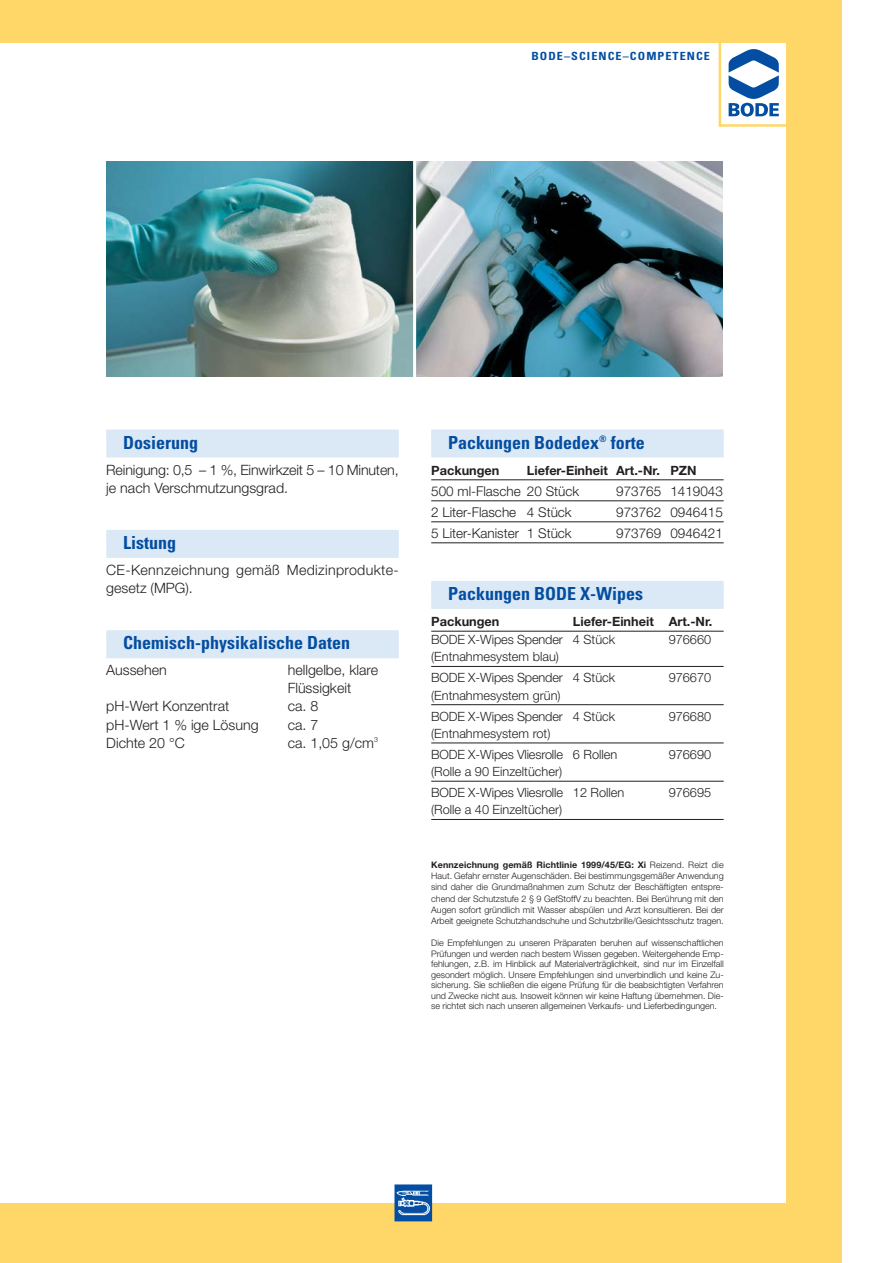
<style>
.page{position:relative;width:893px;height:1263px;background:#fff}
.page>*{position:absolute;margin:0;border:0;box-sizing:border-box;transform-origin:0 0}
.t1{font:700 condensed 18px "Univers";color:#034ea2}
.t2{font:300 14.25px/18px "Helvetica Neue";color:#231f20}
.t3{font:300 14.25px/18px "Helvetica Neue";letter-spacing:.02em;color:#231f20}
.t4{font:300 13.5px "Helvetica Neue";color:#231f20}
.t5{font:300 12.75px/21px "Helvetica Neue";color:#231f20}
.t6{font:700 12.75px "Helvetica Neue";color:#231f20}
.t7{font:700 condensed 11.25px "Univers";letter-spacing:.09em;color:#034ea2;scale:1.08 1}
.t8{font:300 9px/10.5px "Helvetica Neue";letter-spacing:-.005em;color:#231f20;text-align:justify}
.s1{font-weight:700}
</style>
<div class="page">
<div style="left:0;top:1203px;width:842px;height:60px;background:#ffd768"></div>
<svg style="left:729px;top:49px;width:50px;height:68px"></svg>
<div style="left:719px;top:40px;width:70px;height:87px;border:2px solid #ffd768"></div>
<img style="left:394px;top:1184px;width:39px;height:38px">
<img style="left:416px;top:162px;width:307px;height:215px">
<img style="left:106px;top:162px;width:307px;height:215px">
<div style="left:0;top:0;width:842px;height:43px;background:#ffd768"></div>
<div style="left:787px;top:0;width:55px;height:1263px;background:#ffd768"></div>
<div style="left:106px;top:429px;width:293px;height:8px;background:#dbe8f6"></div>
<div style="left:106px;top:433px;width:293px;height:24px;background:#dbe8f6"></div>
<div style="left:106px;top:530px;width:293px;height:7px;background:#dbe8f6"></div>
<div style="left:106px;top:534px;width:293px;height:24px;background:#dbe8f6"></div>
<div style="left:106px;top:630px;width:293px;height:8px;background:#dbe8f6"></div>
<div style="left:106px;top:634px;width:293px;height:24px;background:#dbe8f6"></div>
<div style="left:431px;top:429px;width:293px;height:8px;background:#dbe8f6"></div>
<div style="left:431px;top:433px;width:293px;height:24px;background:#dbe8f6"></div>
<hr style="left:431px;top:479px;width:293px;height:1px;background:#231f20">
<hr style="left:431px;top:500px;width:293px;height:1px;background:#231f20">
<hr style="left:431px;top:521px;width:293px;height:1px;background:#231f20">
<hr style="left:431px;top:542px;width:293px;height:1px;background:#231f20">
<div style="left:431px;top:581px;width:293px;height:7px;background:#dbe8f6"></div>
<div style="left:431px;top:585px;width:293px;height:24px;background:#dbe8f6"></div>
<hr style="left:431px;top:631px;width:293px;height:1px;background:#231f20">
<hr style="left:431px;top:666px;width:293px;height:1px;background:#231f20">
<hr style="left:431px;top:704px;width:293px;height:1px;background:#231f20">
<hr style="left:431px;top:742px;width:293px;height:1px;background:#231f20">
<hr style="left:431px;top:781px;width:293px;height:1px;background:#231f20">
<hr style="left:431px;top:819px;width:293px;height:1px;background:#231f20">
<p class="t7" style="left:531px;top:52px;width:167px">BODE–SCIENCE–COMPETENCE</p>
<h1 class="t1" style="left:123px;top:435px;width:76px">Dosierung</h1>
<h2 class="t2" style="left:106px;top:462px;width:294px">Reinigung: 0,5 – 1 %, Einwirkzeit 5 – 10 Minu ten, je nach Verschmutzungsgrad.</h2>
<h1 class="t1" style="left:123px;top:536px;width:54px">Listung</h1>
<h2 class="t3" style="left:106px;top:562px;width:294px">CE-Kennzeichnung gemäß Medizinprodukte - gesetz (MPG).</h2>
<h1 class="t1" style="left:123px;top:636px;width:228px">Chemisch-physikalische Daten</h1>
<h2 class="t2" style="left:106px;top:663px;width:62px">Aussehen</h2>
<h2 class="t2" style="left:288px;top:663px;width:92px">hellgelbe, klare<br>Flüssigkeit</h2>
<h2 class="t2" style="left:106px;top:699px;width:124px">pH-Wert Konzentrat</h2>
<h2 class="t2" style="left:288px;top:699px;width:32px">ca. 8</h2>
<h2 class="t2" style="left:106px;top:717px;width:154px">pH-Wert 1 % ige Lösung</h2>
<h2 class="t2" style="left:288px;top:717px;width:32px">ca. 7</h2>
<h2 class="t2" style="left:106px;top:735px;width:80px">Dichte 20 °C</h2>
<h2 class="t2" style="left:288px;top:735px;width:92px">ca. 1,05 g/cm<sup>3</sup></h2>
<h1 class="t1" style="left:448px;top:435px;width:198px">Packungen Bodedex<sup>®</sup> forte</h1>
<h3 class="t6" style="left:431px;top:466px;width:70px">Packungen</h3>
<h3 class="t6" style="left:527px;top:466px;width:171px">Liefer-Einheit Art.-Nr. PZN</h3>
<h3 class="t4" style="left:431px;top:486px;width:149px">500 ml-Flasche 20 Stück</h3>
<h3 class="t4" style="left:616px;top:486px;width:108px">973765 1419043</h3>
<h3 class="t4" style="left:431px;top:507px;width:142px">2 Liter-Flasche 4 Stück</h3>
<h3 class="t4" style="left:616px;top:507px;width:108px">973762 0946415</h3>
<h3 class="t4" style="left:431px;top:528px;width:142px">5 Liter-Kanister 1 Stück</h3>
<h3 class="t4" style="left:616px;top:528px;width:108px">973769 0946421</h3>
<h1 class="t1" style="left:448px;top:587px;width:196px">Packungen BODE X-Wipes</h1>
<h3 class="t6" style="left:431px;top:617px;width:70px">Packungen</h3>
<h3 class="t6" style="left:573px;top:617px;width:141px">Liefer-Einheit Art.-Nr.</h3>
<h3 class="t5" style="left:431px;top:630px;width:185px">BODE X-Wipes Spender 4 Stück</h3>
<h3 class="t5" style="left:669px;top:630px;width:44px">976660</h3>
<h3 class="t5" style="left:431px;top:647px;width:185px">(Entnahmesystem blau)<br>BODE X-Wipes Spender 4 Stück</h3>
<h3 class="t5" style="left:669px;top:668px;width:44px">976670</h3>
<h3 class="t5" style="left:431px;top:686px;width:185px">(Entnahmesystem grün)<br>BODE X-Wipes Spender 4 Stück</h3>
<h3 class="t5" style="left:431px;top:724px;width:188px">(Entnahmesystem rot)<br>BODE X-Wipes Vliesrolle 6 Rollen</h3>
<h3 class="t5" style="left:431px;top:762px;width:195px">(Rolle a 90 Einzeltücher)<br>BODE X-Wipes Vliesrolle 12 Rollen</h3>
<h3 class="t5" style="left:431px;top:800px;width:132px">(Rolle a 40 Einzeltücher)</h3>
<h3 class="t5" style="left:669px;top:707px;width:44px">976680</h3>
<h3 class="t5" style="left:669px;top:745px;width:44px">976690</h3>
<h3 class="t5" style="left:669px;top:783px;width:44px">976695</h3>
<p class="t8" style="left:431px;top:860px;width:294px;line-height:11.4px"><span class="s1">Kennzeichnung gemäß Richtlinie 1999/45/EG: Xi</span> Reizend. Reizt die Haut. Gefahr ernster Augenschäden. Bei bestimmungsgemäßer Anwendung sind daher die Grundmaßnahmen zum Schutz der Beschäftigten entspre&shy;chend der Schutzstufe 2 § 9 GefStoffV zu beachten. Bei Berührung mit den Augen sofort gründlich mit Wasser abspülen und Arzt konsultieren. Bei der Arbeit geeignete Schutzhandschuhe und Schutzbrille/Gesichtsschutz tragen.</p>
<p class="t8" style="left:431px;top:939px;width:294px">Die Empfehlungen zu unseren Präparaten beruhen auf wissenschaftlichen Prüfungen und werden nach bestem Wissen gegeben. Weitergehende Emp&shy;fehlungen, z.B. im Hinblick auf Materialverträglichkeit, sind nur im Einzelfall gesondert möglich. Unsere Empfehlungen sind unverbindlich und keine Zu - sicherung. Sie schließen die eigene Prüfung für die beabsichtigten Verfahren und Zwecke nicht aus. Insoweit können wir keine Haftung übernehmen. Die&shy;se richtet sich nach unseren allgemeinen Verkaufs- und Lieferbedingungen.</p>
</div>
